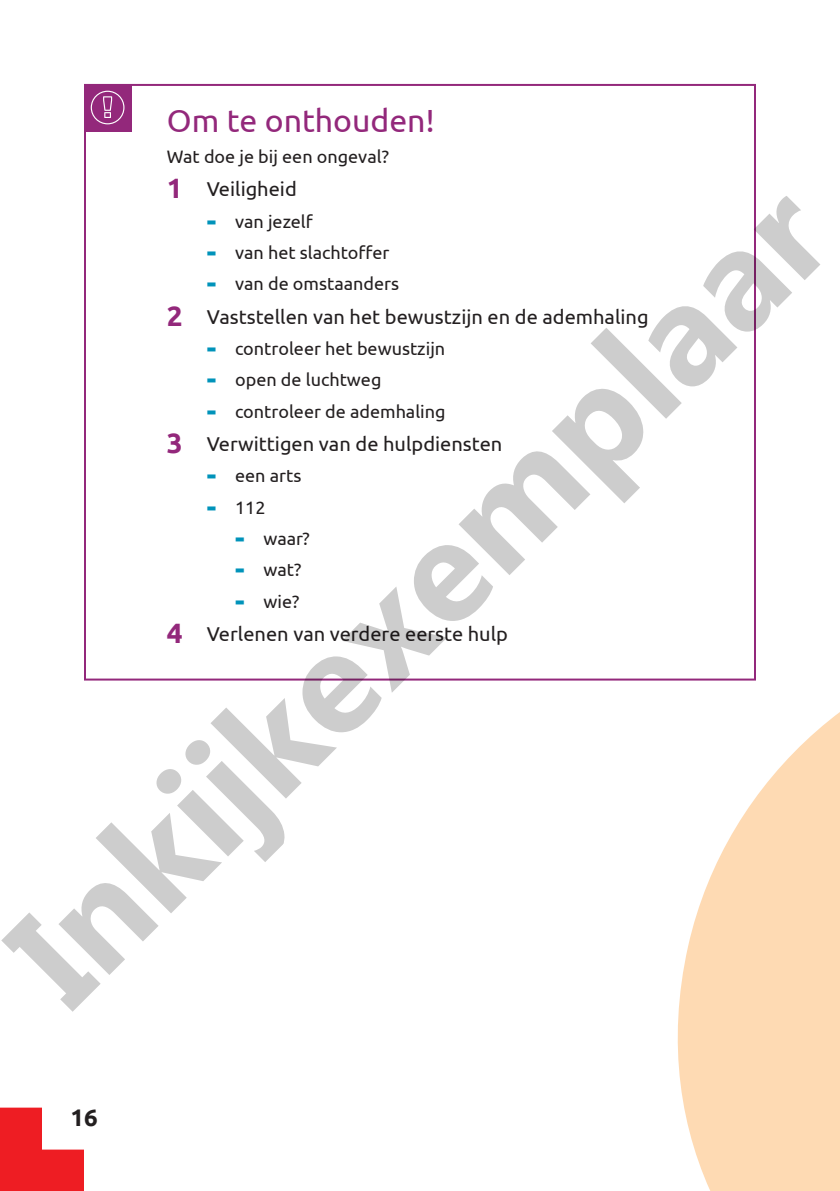
<style>
.page{position:relative;width:840px;height:1191px;background:#fff}
.page>*{position:absolute;margin:0;border:0;box-sizing:border-box;transform-origin:0 0}
.t1{font:700 144px "Segoe UI";color:rgb(0 0 0/.2)}
._4_stappen{font:32px "Ubuntu";color:#93287b}
.t2{font:700 24px "Ubuntu";color:#231f20}
.t3{font:20px "Ubuntu";color:#231f20}
.Body{font:18px "Ubuntu";color:#231f20}
.s1{font-weight:700;font-size:28px;color:#93287b}
.s2{font-weight:700;font-size:28px;color:#0093ba}
</style>
<div class="page">
<div style="left:84px;top:84px;width:671px;height:596px;background:#fff;border:2px solid #93287b"></div>
<div style="left:84px;top:84px;width:47px;height:47px;background:#93287b"></div>
<svg style="left:91px;top:91px;width:33px;height:33px"></svg>
<svg style="left:601px;top:556px;width:220px;height:635px"></svg>
<svg style="left:0;top:1107px;width:84px;height:84px"></svg>
<p class="_4_stappen" style="left:167px;top:101px;width:269px">Om te onthouden!</p>
<p class="Body" style="left:167px;top:146px;width:223px">Wat doe je bij een ongeval?</p>
<p class="t3" style="left:167px;top:177px;width:131px"><span class="s1">1</span> Veiligheid</p>
<p class="Body" style="left:206px;top:210px;width:107px"><span class="s2">-</span> van jezelf</p>
<p class="Body" style="left:206px;top:242px;width:184px"><span class="s2">-</span> van het slachtoffer</p>
<p class="Body" style="left:206px;top:273px;width:194px"><span class="s2">-</span> van de omstaanders</p>
<p class="t3" style="left:167px;top:304px;width:483px"><span class="s1">2</span> Vaststellen van het bewustzijn en de ademhaling</p>
<p class="Body" style="left:206px;top:338px;width:240px"><span class="s2">-</span> controleer het bewustzijn</p>
<p class="Body" style="left:206px;top:369px;width:176px"><span class="s2">-</span> open de luchtweg</p>
<p class="Body" style="left:206px;top:400px;width:240px"><span class="s2">-</span> controleer de ademhaling</p>
<p class="t3" style="left:167px;top:432px;width:336px"><span class="s1">3</span> Verwittigen van de hulpdiensten</p>
<p class="Body" style="left:206px;top:465px;width:96px"><span class="s2">-</span> een arts</p>
<p class="Body" style="left:206px;top:496px;width:60px"><span class="s2">-</span> 112</p>
<p class="Body" style="left:235px;top:528px;width:76px"><span class="s2">-</span> waar?</p>
<p class="Body" style="left:235px;top:559px;width:68px"><span class="s2">-</span> wat?</p>
<p class="Body" style="left:235px;top:590px;width:66px"><span class="s2">-</span> wie?</p>
<p class="t3" style="left:167px;top:622px;width:342px"><span class="s1">4</span> Verlenen van verdere eerste hulp</p>
<h1 class="t1" style="left:-38px;top:905px;width:1087px;rotate:-45deg">Inkijkexemplaar</h1>
<h3 class="t2" style="left:70px;top:1103px;width:29px">16</h3>
</div>
